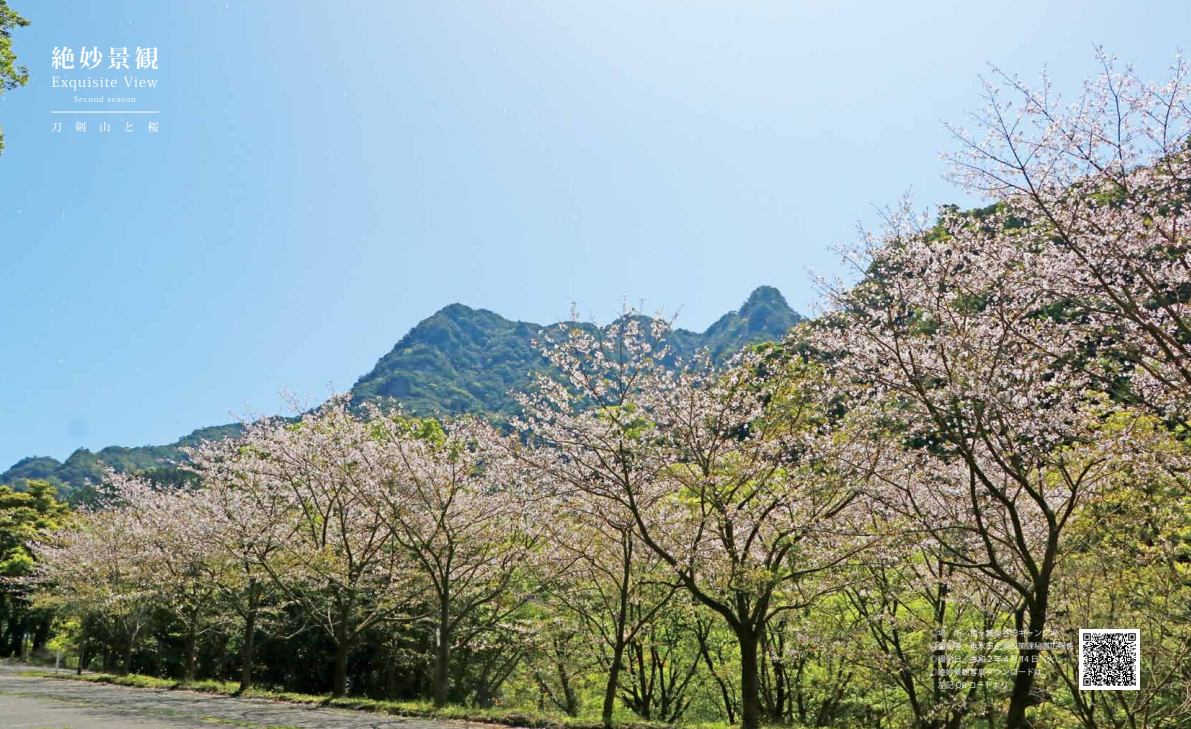
<style>
.page{position:relative;width:1191px;height:729px;background:#fff}
.page>*{position:absolute;margin:0;border:0;box-sizing:border-box;transform-origin:0 0}
.t1{font:700 24px "Koz Min Pro";color:#fff}
.t2{font:14px "Koz Min Pro";letter-spacing:.08em;color:#fff}
.t3{font:500 11px "Koz Min Pro";letter-spacing:1.2em;color:#fff}
.t4{font:8px/13px "Koz Go Pro";color:#fff}
.t5{font:8px "Koz Min Pro";letter-spacing:.1em;color:#fff}
</style>
<div class="page">
<img style="left:0;top:0;width:1191px;height:729px">
<img style="left:1079px;top:629px;width:61px;height:60px">
<hr style="left:51px;top:112px;width:108px;height:1px;background:#fff">
<h1 class="t1" style="left:51px;top:40px;width:109px">絶妙景観</h1>
<h2 class="t2" style="left:52px;top:72px;width:107px">Exquisite View</h2>
<p class="t5" style="left:107px;top:94px;width:30px">season</p>
<p class="t5" style="left:74px;top:94px;width:31px">Second</p>
<h3 class="t3" style="left:51px;top:119px;width:109px">刀剣山と桜</h3>
<p class="t4" style="left:930px;top:626px;width:145px">◎場　所／猿ヶ城渓谷旧キャンプ場<br>◎撮影者／垂水市企画政策課秘書広報係◎撮影日／令和２年４月 14 日（火(<br>◎絶妙景観写真ダウンロードは、<br>　左記 QR コードより</p>
</div>
